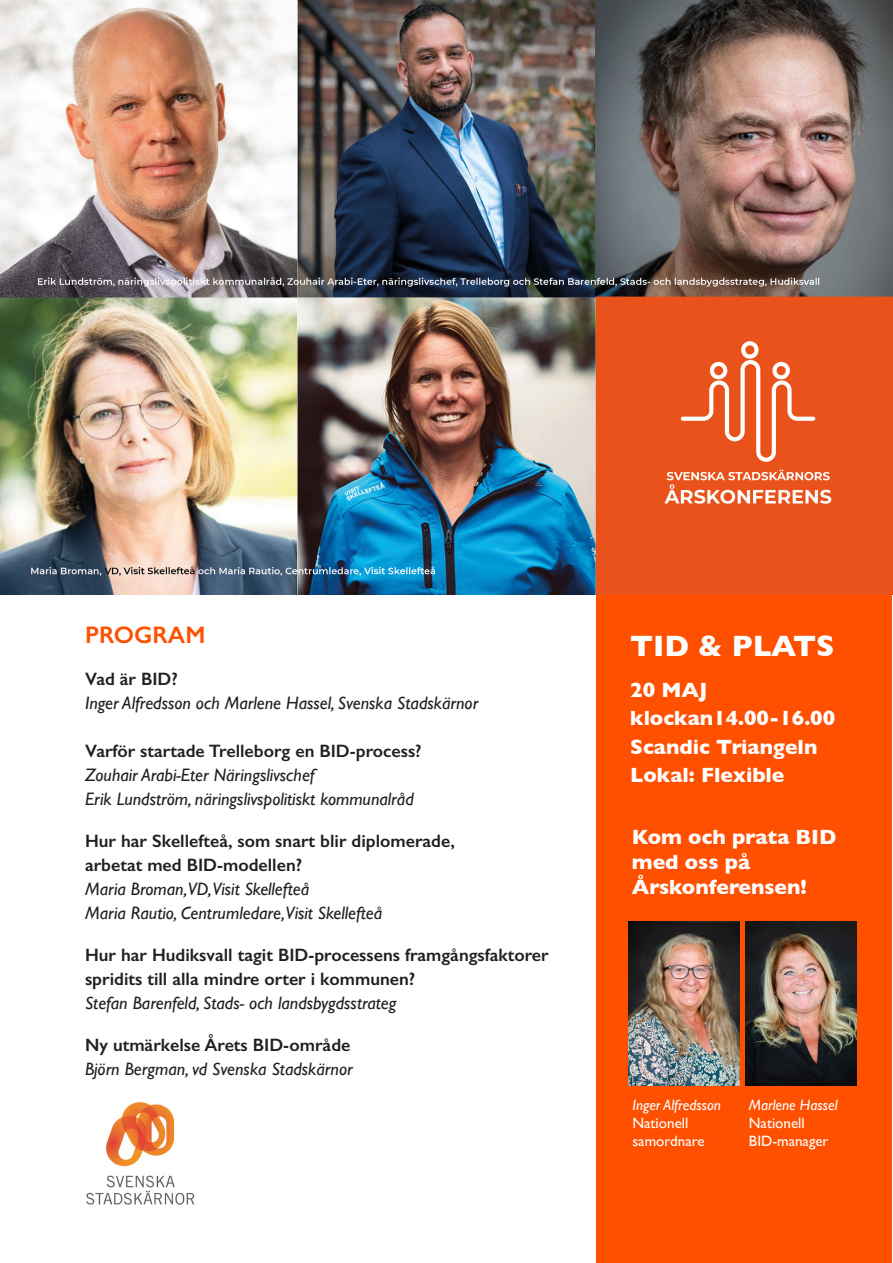
<style>
.page{position:relative;width:893px;height:1263px;background:#fff}
.page>*{position:absolute;margin:0;border:0;box-sizing:border-box;transform-origin:0 0}
.t1{font:700 30px "Gill Sans";color:#fff}
.t2{font:600 24px "Gill Sans";color:#ff5000}
.t3{font:700 21px/28.5px "Gill Sans";color:#fff}
.t4{font:italic 18px "Gill Sans";color:#231f20}
.t5{font:600 18px "Gill Sans";color:#231f20}
.t6{font:15px "Gill Sans";color:#fff}
.t7{font:italic 15px "Gill Sans";color:#fff}
</style>
<div class="page">
<div style="left:596px;top:592px;width:296px;height:671px;background:#ff5000"></div>
<img style="left:629px;top:922px;width:110px;height:163px">
<img style="left:746px;top:922px;width:110px;height:163px">
<img style="left:86px;top:1102px;width:109px;height:103px">
<img style="left:0;top:0;width:893px;height:594px">
<p class="t2" style="left:85px;top:621px;width:122px">PROGRAM</p>
<p class="t5" style="left:85px;top:668px;width:94px">Vad är BID?</p>
<p class="t4" style="left:85px;top:693px;width:395px">Inger Alfredsson och Marlene Hassel, Svenska Stadskärnor</p>
<p class="t5" style="left:85px;top:740px;width:338px">Varför startade Trelleborg en BID-process?</p>
<p class="t4" style="left:85px;top:765px;width:231px">Zouhair Arabi-Eter Näringslivschef</p>
<p class="t4" style="left:85px;top:789px;width:330px">Erik Lundström, näringslivspolitiskt kommunalråd</p>
<p class="t5" style="left:85px;top:830px;width:371px">Hur har Skellefteå, som snart blir diplomerade,</p>
<p class="t5" style="left:85px;top:854px;width:219px">arbetat med BID-modellen?</p>
<p class="t4" style="left:85px;top:879px;width:226px">Maria Broman,VD,Visit Skellefteå</p>
<p class="t4" style="left:85px;top:903px;width:299px">Maria Rautio, Centrumledare,Visit Skellefteå</p>
<p class="t5" style="left:85px;top:944px;width:465px">Hur har Hudiksvall tagit BID-processens framgångsfaktorer</p>
<p class="t5" style="left:85px;top:968px;width:332px">spridits till alla mindre orter i kommunen?</p>
<p class="t4" style="left:85px;top:993px;width:313px">Stefan Barenfeld, Stads- och landsbygdsstrateg</p>
<p class="t5" style="left:85px;top:1034px;width:267px">Ny utmärkelse Årets BID-område</p>
<p class="t4" style="left:85px;top:1059px;width:269px">Björn Bergman, vd Svenska Stadskärnor</p>
<p class="t1" style="left:630px;top:622px;width:206px">TID &amp; PLATS</p>
<p class="t3" style="left:630px;top:675px;width:79px">20 MAJ</p>
<p class="t3" style="left:630px;top:703px;width:207px">klockan14.00-16.00<br>Scandic Triangeln<br>Lokal: Flexible</p>
<p class="t3" style="left:632px;top:822px;width:206px">Kom och prata BID</p>
<p class="t3" style="left:632px;top:847px;width:120px">med oss på</p>
<p class="t3" style="left:632px;top:872px;width:176px">Årskonferensen!</p>
<p class="t7" style="left:632px;top:1096px;width:90px">Inger Alfredsson</p>
<p class="t7" style="left:749px;top:1096px;width:90px">Marlene Hassel</p>
<p class="t6" style="left:632px;top:1114px;width:57px">Nationell</p>
<p class="t6" style="left:749px;top:1114px;width:57px">Nationell</p>
<p class="t6" style="left:632px;top:1132px;width:74px">samordnare</p>
<p class="t6" style="left:749px;top:1132px;width:81px">BID-manager</p>
</div>
